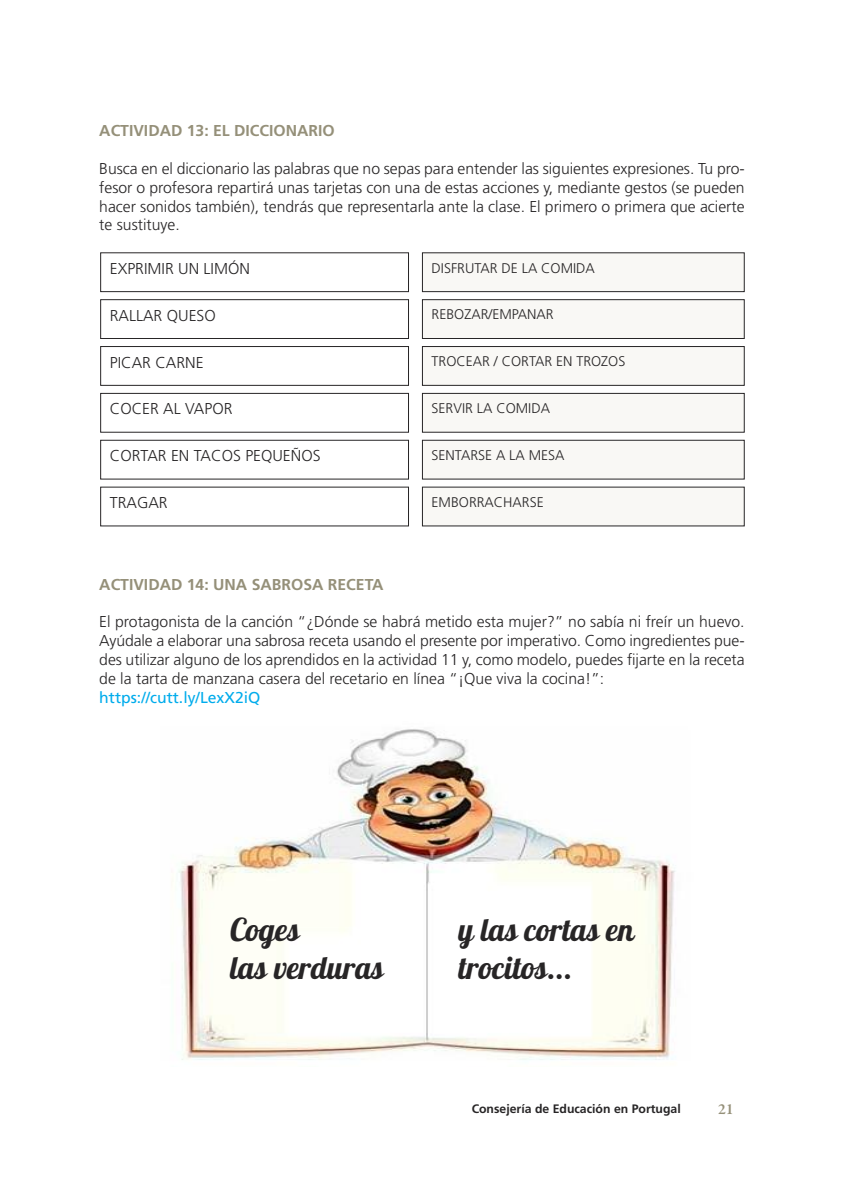
<style>
.page{position:relative;width:844px;height:1191px;background:#fff}
.page>*{position:absolute;margin:0;border:0;box-sizing:border-box;transform-origin:0 0}
.t1{font:31.5px/37.8px "Lobster 1.4";color:#272526}
.t2{font:300 15.75px/18.9px "Frutiger";color:#272526;text-align:justify}
.t3{font:700 15.75px "Frutiger";color:#959079}
.t4{font:15.75px "Frutiger";color:#00acec}
.t5{font:600 15.75px "Garamond Premr Pro";color:#959079}
.t6{font:300 14px "Frutiger";color:#272526}
.t7{font:700 12.25px "Frutiger";color:#272526}
</style>
<div class="page">
<img style="left:178px;top:729px;width:497px;height:331px">
<div style="left:100px;top:252px;width:309px;height:40px;border:1px solid #272526"></div>
<div style="left:423px;top:253px;width:320px;height:38px;background:#f9f8f5"></div>
<div style="left:422px;top:252px;width:322px;height:40px;border:1px solid #272526"></div>
<div style="left:100px;top:299px;width:309px;height:40px;border:1px solid #272526"></div>
<div style="left:423px;top:300px;width:320px;height:38px;background:#f9f8f5"></div>
<div style="left:422px;top:299px;width:322px;height:40px;border:1px solid #272526"></div>
<div style="left:100px;top:346px;width:309px;height:40px;border:1px solid #272526"></div>
<div style="left:423px;top:347px;width:320px;height:38px;background:#f9f8f5"></div>
<div style="left:422px;top:346px;width:322px;height:40px;border:1px solid #272526"></div>
<div style="left:100px;top:393px;width:309px;height:39px;border:1px solid #272526"></div>
<div style="left:423px;top:394px;width:320px;height:38px;background:#f9f8f5"></div>
<div style="left:422px;top:393px;width:322px;height:39px;border:1px solid #272526"></div>
<div style="left:100px;top:440px;width:309px;height:39px;border:1px solid #272526"></div>
<div style="left:423px;top:441px;width:320px;height:37px;background:#f9f8f5"></div>
<div style="left:422px;top:440px;width:322px;height:39px;border:1px solid #272526"></div>
<div style="left:423px;top:487px;width:320px;height:38px;background:#f9f8f5"></div>
<p class="t3" style="left:99px;top:124px;width:237px">ACTIVIDAD 13: EL DICCIONARIO</p>
<p class="t2" style="left:99px;top:160px;width:646px">Busca en el diccionario las palabras que no sepas para entender las siguientes expresiones. Tu pro&shy;fesor o profesora repartirá unas tarjetas con una de estas acciones y, mediante gestos (se pueden hacer sonidos también), tendrás que representarla ante la clase. El primero o primera que acierte te sustituye.</p>
<p class="t2" style="left:110px;top:260px;width:142px">EXPRIMIR UN LIMÓN</p>
<p class="t6" style="left:431px;top:262px;width:165px">DISFRUTAR DE LA COMIDA</p>
<p class="t2" style="left:110px;top:307px;width:107px">RALLAR QUESO</p>
<p class="t6" style="left:431px;top:309px;width:123px">REBOZAR/EMPANAR</p>
<p class="t2" style="left:110px;top:354px;width:95px">PICAR CARNE</p>
<p class="t6" style="left:431px;top:356px;width:195px">TROCEAR / CORTAR EN TROZOS</p>
<p class="t2" style="left:110px;top:401px;width:124px">COCER AL VAPOR</p>
<p class="t6" style="left:431px;top:402px;width:120px">SERVIR LA COMIDA</p>
<p class="t2" style="left:110px;top:447px;width:212px">CORTAR EN TACOS PEQUEÑOS</p>
<p class="t6" style="left:431px;top:449px;width:134px">SENTARSE A LA MESA</p>
<p class="t2" style="left:110px;top:494px;width:59px">TRAGAR</p>
<p class="t6" style="left:431px;top:496px;width:114px">EMBORRACHARSE</p>
<p class="t3" style="left:99px;top:578px;width:286px">ACTIVIDAD 14: UNA SABROSA RECETA</p>
<p class="t2" style="left:99px;top:614px;width:646px">El protagonista de la canción “¿Dónde se habrá metido esta mujer?” no sabía ni freír un huevo.<br>Ayúdale a elaborar una sabrosa receta usando el presente por imperativo. Como ingredientes pue&shy;des utilizar alguno de los aprendidos en la actividad 11 y, como modelo, puedes fijarte en la receta de la tarta de manzana casera del recetario en línea “¡Que viva la cocina!”:</p>
<p class="t4" style="left:99px;top:691px;width:163px">https://cutt.ly/LexX2iQ</p>
<h1 class="t1" style="left:230px;top:910px;width:155px">Coges<br>las verduras</h1>
<h1 class="t1" style="left:458px;top:910px;width:177px">y las cortas en trocitos...</h1>
<p class="t7" style="left:471px;top:1104px;width:210px">Consejería de Educación en Portugal</p>
<p class="t5" style="left:717px;top:1102px;width:17px">21</p>
</div>
